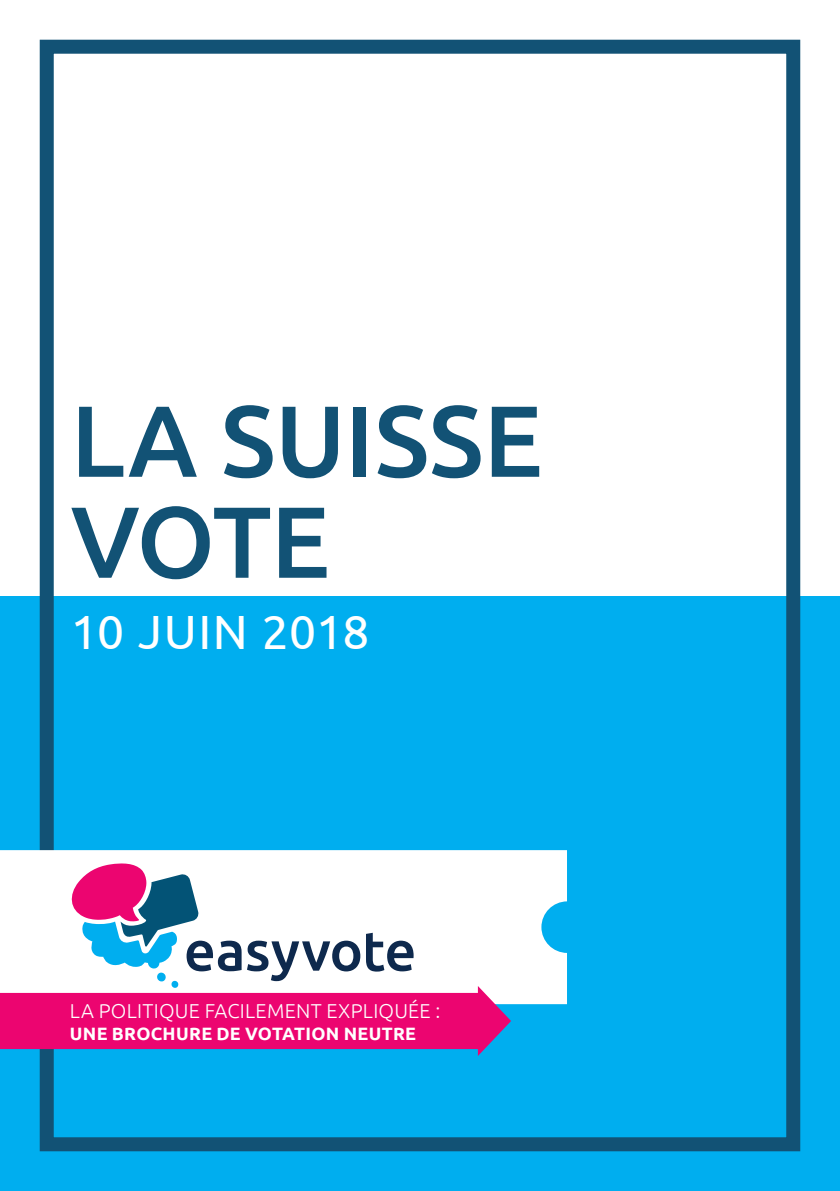
<style>
.page{position:relative;width:840px;height:1191px;background:#fff}
.page>*{position:absolute;margin:0;border:0;box-sizing:border-box;transform-origin:0 0}
.t1{font:500 101px/101px "Ubuntu";letter-spacing:-.005em;color:#125275}
.t2{font:48px "Ubuntu";letter-spacing:.005em;color:#fff}
.t3{font:300 20.2px "Ubuntu";letter-spacing:.015em;color:#fff}
.t4{font:700 17.8px "Ubuntu";letter-spacing:.015em;color:#fff}
</style>
<div class="page">
<div style="left:0;top:596px;width:839px;height:595px;background:#00aeef"></div>
<div style="left:40px;top:40px;width:759px;height:1111px;border:14px solid #125275"></div>
<svg style="left:0;top:850px;width:566px;height:154px;background:#edf9fd"></svg>
<svg style="left:0;top:863px;width:511px;height:193px;background:#d89dc6"></svg>
<p class="t1" style="left:71px;top:387px;width:473px">LA SUISSE<br>VOTE</p>
<p class="t2" style="left:71px;top:603px;width:300px">10 JUIN 2018</p>
<p class="t3" style="left:70px;top:999px;width:371px">LA POLITIQUE FACILEMENT EXPLIQUÉE :</p>
<p class="t4" style="left:70px;top:1022px;width:347px">UNE BROCHURE DE VOTATION NEUTRE</p>
</div>
